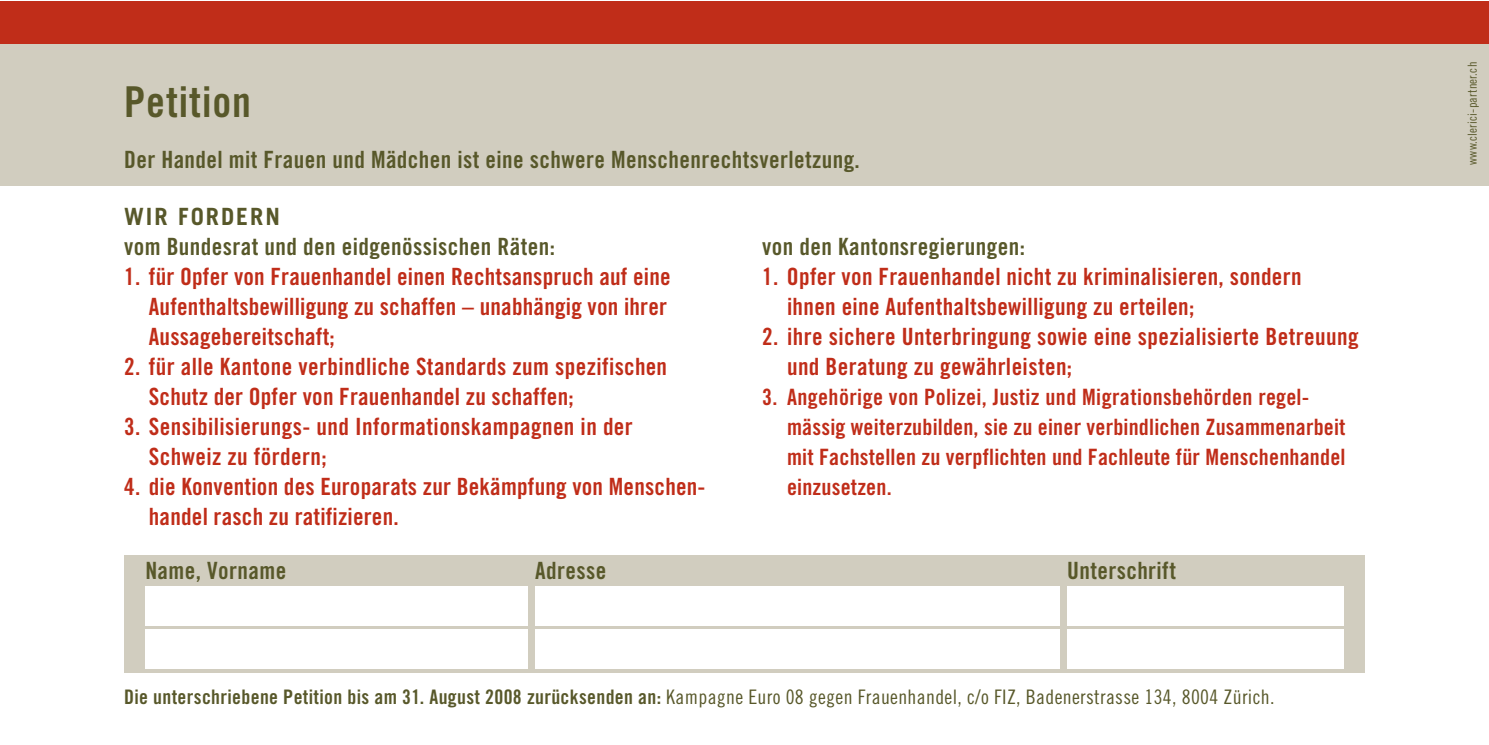
<style>
.page{position:relative;width:1489px;height:745px;background:#fff}
.page>*{position:absolute;margin:0;border:0;box-sizing:border-box;transform-origin:0 0}
.t1{font:42.5px "Trade Gothic Bold Cond Twenty";letter-spacing:.02em;color:#58582a}
.t2{font:23.75px/30px "Trade Gothic Bold Cond Twenty";letter-spacing:.015em;color:#c02d19}
.t3{font:23.75px "Trade Gothic Bold Cond Twenty";letter-spacing:.02em;color:#58582a}
.t4{font:700 23.75px "Trade Gothic";letter-spacing:.085em;color:#58582a}
.t5{font:22.5px/30px "Trade Gothic Bold Cond Twenty";letter-spacing:.01em;color:#c02d19}
.t6{font:20px "Trade Gothic Cond Eighteen";letter-spacing:.02em;color:#58582a}
.t7{font:12.5px "Trade Gothic Cond Eighteen";letter-spacing:.02em;color:#58582a}
.s1{font-family:"Trade Gothic Bold Cond Twenty"}
</style>
<div class="page">
<div style="left:0;top:44px;width:1488px;height:142px;background:#d1cdbf"></div>
<div style="left:0;top:2px;width:1488px;height:42px;background:#c02d19"></div>
<div style="left:124px;top:554px;width:1240px;height:117px;background:#d1cdbf"></div>
<div style="left:145px;top:586px;width:383px;height:39px;background:#fff"></div>
<div style="left:145px;top:629px;width:383px;height:39px;background:#fff"></div>
<div style="left:535px;top:586px;width:524px;height:39px;background:#fff"></div>
<div style="left:535px;top:629px;width:524px;height:39px;background:#fff"></div>
<div style="left:1067px;top:586px;width:276px;height:39px;background:#fff"></div>
<div style="left:1067px;top:629px;width:276px;height:39px;background:#fff"></div>
<h1 class="t1" style="left:124px;top:87px;width:128px">Petition</h1>
<p class="t3" style="left:124px;top:150px;width:737px">Der Handel mit Frauen und Mädchen ist eine schwere Menschenrechtsverletzung.</p>
<p class="t4" style="left:124px;top:207px;width:157px">WIR FORDERN</p>
<p class="t3" style="left:124px;top:237px;width:432px">vom Bundesrat und den eidgenössischen Räten:</p>
<p class="t2" style="left:149px;top:263px;width:523px;text-indent:-25px">1. für Opfer von Frauenhandel einen Rechtsanspruch auf eine<br>Aufenthaltsbewilligung zu schaffen – unabhängig von ihrer<br>Aussagebereitschaft;</p>
<p class="t2" style="left:149px;top:353px;width:519px;text-indent:-25px">2. für alle Kantone verbindliche Standards zum spezifischen<br>Schutz der Opfer von Frauenhandel zu schaffen;</p>
<p class="t2" style="left:149px;top:413px;width:485px;text-indent:-25px">3. Sensibilisierungs- und Informationskampagnen in der<br>Schweiz zu fördern;</p>
<p class="t2" style="left:149px;top:473px;width:558px;text-indent:-25px">4. die Konvention des Europarats zur Bekämpfung von Menschen&shy;handel rasch zu ratifizieren.</p>
<p class="t3" style="left:762px;top:237px;width:264px">von den Kantonsregierungen:</p>
<p class="t2" style="left:787px;top:263px;width:516px;text-indent:-25px">1. Opfer von Frauenhandel nicht zu kriminalisieren, sondern ihnen eine Aufenthaltsbewilligung zu erteilen;</p>
<p class="t2" style="left:787px;top:323px;width:573px;text-indent:-25px">2. ihre sichere Unterbringung sowie eine spezialisierte Betreuung und Beratung zu gewährleisten;</p>
<p class="t5" style="left:787px;top:383px;width:560px;text-indent:-25px">3. Angehörige von Polizei, Justiz und Migrationsbehörden regel&shy;mässig weiterzubilden, sie zu einer verbindlichen Zusammenarbeit mit Fachstellen zu verpflichten und Fachleute für Menschenhandel einzusetzen.</p>
<p class="t3" style="left:145px;top:561px;width:142px">Name, Vorname</p>
<p class="t3" style="left:535px;top:561px;width:73px">Adresse</p>
<p class="t3" style="left:1067px;top:561px;width:110px">Unterschrift</p>
<p class="t6" style="left:124px;top:689px;width:1151px"><span class="s1">Die unterschriebene Petition bis am 31. August 2008 zurücksenden an:</span> Kampagne Euro 08 gegen Frauenhandel, c/o FIZ, Badenerstrasse 134, 8004 Zürich.</p>
<p class="t7" style="left:1467px;top:165px;width:104px;rotate:-90deg">www.clerici-partner.ch</p>
</div>
